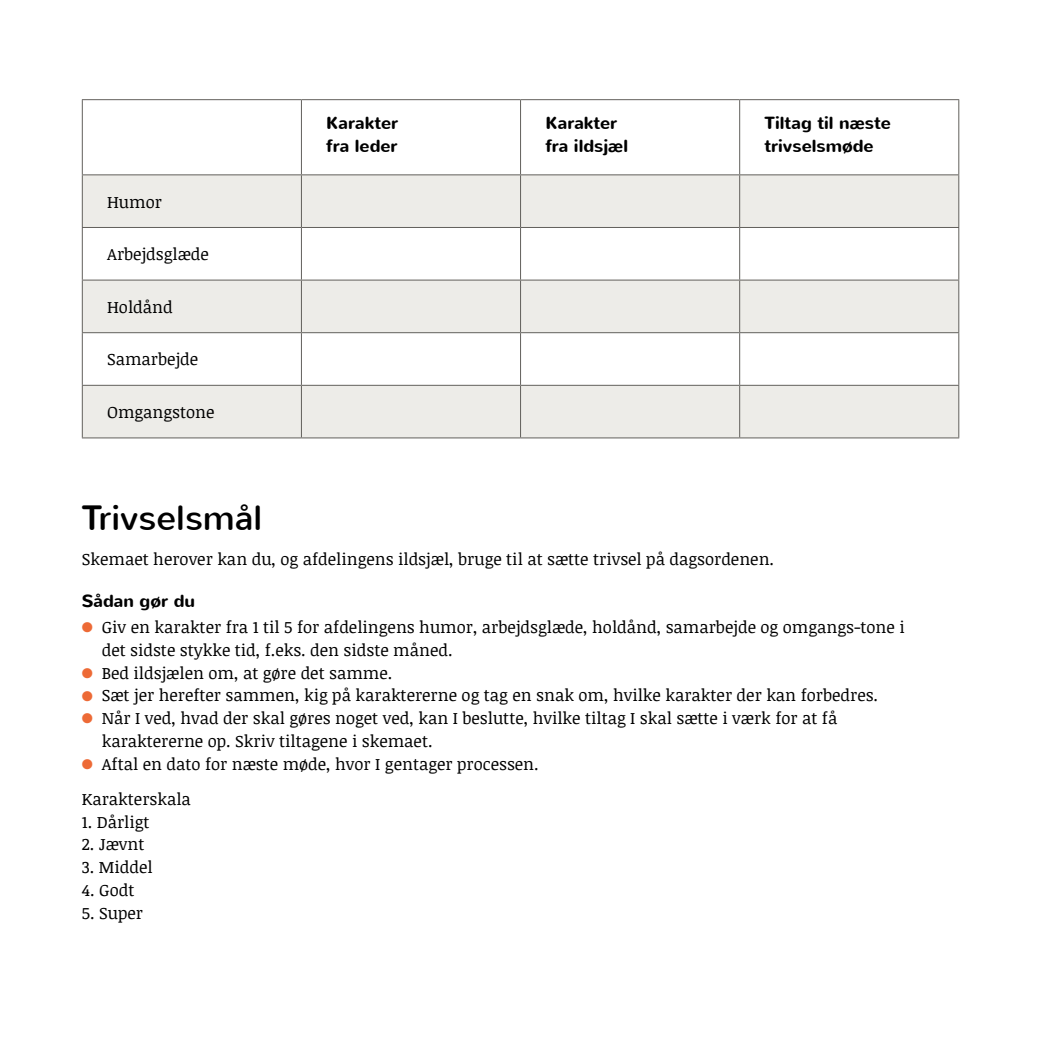
<style>
.page{position:relative;width:1042px;height:1042px;background:#fff}
.page>*{position:absolute;margin:0;border:0;box-sizing:border-box;transform-origin:0 0}
.t1{font:35px "Nunito";color:#000}
.t2{font:700 17.5px/22.8px "Nunito";color:#000}
.t3{font:16.62px/22.8px "Noticia Text";color:#000}
.s1{color:#ed6a36}
</style>
<div class="page">
<svg style="left:83px;top:100px;width:875px;height:74px"></svg>
<svg style="left:83px;top:175px;width:875px;height:262px;fill:#edece8"></svg>
<hr style="left:301px;top:100px;width:1px;height:74px;background:#62605c">
<hr style="left:520px;top:100px;width:1px;height:74px;background:#62605c">
<hr style="left:739px;top:100px;width:1px;height:74px;background:#62605c">
<hr style="left:82px;top:174px;width:219px;height:1px;background:#62605c">
<hr style="left:301px;top:174px;width:219px;height:1px;background:#62605c">
<hr style="left:301px;top:175px;width:1px;height:52px;background:#62605c">
<hr style="left:520px;top:174px;width:219px;height:1px;background:#62605c">
<hr style="left:520px;top:175px;width:1px;height:52px;background:#62605c">
<hr style="left:739px;top:174px;width:220px;height:1px;background:#62605c">
<hr style="left:739px;top:175px;width:1px;height:52px;background:#62605c">
<hr style="left:82px;top:227px;width:219px;height:1px;background:#62605c">
<hr style="left:301px;top:227px;width:219px;height:1px;background:#62605c">
<hr style="left:301px;top:228px;width:1px;height:52px;background:#62605c">
<hr style="left:520px;top:227px;width:219px;height:1px;background:#62605c">
<hr style="left:520px;top:228px;width:1px;height:52px;background:#62605c">
<hr style="left:739px;top:227px;width:220px;height:1px;background:#62605c">
<hr style="left:739px;top:228px;width:1px;height:52px;background:#62605c">
<hr style="left:82px;top:280px;width:219px;height:1px;background:#62605c">
<hr style="left:301px;top:280px;width:219px;height:1px;background:#62605c">
<hr style="left:301px;top:280px;width:1px;height:52px;background:#62605c">
<hr style="left:520px;top:280px;width:219px;height:1px;background:#62605c">
<hr style="left:520px;top:280px;width:1px;height:52px;background:#62605c">
<hr style="left:739px;top:280px;width:220px;height:1px;background:#62605c">
<hr style="left:739px;top:280px;width:1px;height:52px;background:#62605c">
<hr style="left:82px;top:332px;width:219px;height:1px;background:#62605c">
<hr style="left:301px;top:332px;width:219px;height:1px;background:#62605c">
<hr style="left:301px;top:333px;width:1px;height:52px;background:#62605c">
<hr style="left:520px;top:332px;width:219px;height:1px;background:#62605c">
<hr style="left:520px;top:333px;width:1px;height:52px;background:#62605c">
<hr style="left:739px;top:332px;width:220px;height:1px;background:#62605c">
<hr style="left:739px;top:333px;width:1px;height:52px;background:#62605c">
<hr style="left:82px;top:385px;width:219px;height:1px;background:#62605c">
<hr style="left:301px;top:385px;width:219px;height:1px;background:#62605c">
<hr style="left:301px;top:386px;width:1px;height:51px;background:#62605c">
<hr style="left:520px;top:385px;width:219px;height:1px;background:#62605c">
<hr style="left:520px;top:386px;width:1px;height:51px;background:#62605c">
<hr style="left:739px;top:385px;width:220px;height:1px;background:#62605c">
<hr style="left:739px;top:386px;width:1px;height:51px;background:#62605c">
<hr style="left:82px;top:99px;width:219px;height:1px;background:#62605c">
<hr style="left:82px;top:100px;width:1px;height:74px;background:#62605c">
<hr style="left:301px;top:99px;width:219px;height:1px;background:#62605c">
<hr style="left:520px;top:99px;width:219px;height:1px;background:#62605c">
<hr style="left:739px;top:99px;width:220px;height:1px;background:#62605c">
<hr style="left:958px;top:100px;width:1px;height:74px;background:#62605c">
<hr style="left:82px;top:175px;width:1px;height:52px;background:#62605c">
<hr style="left:958px;top:175px;width:1px;height:52px;background:#62605c">
<hr style="left:82px;top:228px;width:1px;height:52px;background:#62605c">
<hr style="left:958px;top:228px;width:1px;height:52px;background:#62605c">
<hr style="left:82px;top:280px;width:1px;height:52px;background:#62605c">
<hr style="left:958px;top:280px;width:1px;height:52px;background:#62605c">
<hr style="left:82px;top:333px;width:1px;height:52px;background:#62605c">
<hr style="left:958px;top:333px;width:1px;height:52px;background:#62605c">
<hr style="left:82px;top:386px;width:1px;height:51px;background:#62605c">
<hr style="left:958px;top:386px;width:1px;height:51px;background:#62605c">
<hr style="left:82px;top:437px;width:219px;height:1px;background:#62605c">
<hr style="left:301px;top:437px;width:219px;height:1px;background:#62605c">
<hr style="left:520px;top:437px;width:219px;height:1px;background:#62605c">
<hr style="left:739px;top:437px;width:220px;height:1px;background:#62605c">
<p class="t3" style="left:107px;top:190px;width:56px">Humor</p>
<p class="t3" style="left:107px;top:242px;width:103px">Arbejdsglæde</p>
<p class="t3" style="left:107px;top:295px;width:67px">Holdånd</p>
<p class="t3" style="left:107px;top:348px;width:93px">Samarbejde</p>
<p class="t3" style="left:107px;top:400px;width:109px">Omgangstone</p>
<h1 class="t1" style="left:82px;top:495px;width:182px">Trivselsmål</h1>
<p class="t2" style="left:326px;top:112px;width:73px">Karakter fra leder</p>
<p class="t2" style="left:545px;top:112px;width:84px">Karakter fra ildsjæl</p>
<p class="t2" style="left:764px;top:112px;width:128px">Tiltag til næste trivselsmøde</p>
<p class="t3" style="left:82px;top:547px;width:694px">Skemaet herover kan du, og afdelingens ildsjæl, bruge til at sætte trivsel på dagsordenen.</p>
<p class="t2" style="left:82px;top:590px;width:115px">Sådan gør du</p>
<p class="t3" style="left:102px;top:615px;width:804px;text-indent:-20px"><span class="s1">●</span> Giv en karakter fra 1 til 5 for afdelingens humor, arbejdsglæde, holdånd, samarbejde og omgangs-tone i det sidste stykke tid, f.eks. den sidste måned.</p>
<p class="t3" style="left:82px;top:661px;width:312px"><span class="s1">●</span> Bed ildsjælen om, at gøre det samme.</p>
<p class="t3" style="left:82px;top:684px;width:798px"><span class="s1">●</span> Sæt jer herefter sammen, kig på karaktererne og tag en snak om, hvilke karakter der kan forbedres.</p>
<p class="t3" style="left:102px;top:706px;width:737px;text-indent:-20px"><span class="s1">●</span> Når I ved, hvad der skal gøres noget ved, kan I beslutte, hvilke tiltag I skal sætte i værk for at få karaktererne op. Skriv tiltagene i skemaet.</p>
<p class="t3" style="left:82px;top:746px;width:458px;line-height:35.2px"><span class="s1">●</span> Aftal en dato for næste møde, hvor I gentager processen.<br>Karakterskala</p>
<p class="t3" style="left:82px;top:810px;width:69px">1. Dårligt</p>
<p class="t3" style="left:82px;top:832px;width:64px">2. Jævnt</p>
<p class="t3" style="left:82px;top:855px;width:72px">3. Middel</p>
<p class="t3" style="left:82px;top:878px;width:54px">4. Godt</p>
<p class="t3" style="left:82px;top:901px;width:63px">5. Super</p>
</div>
